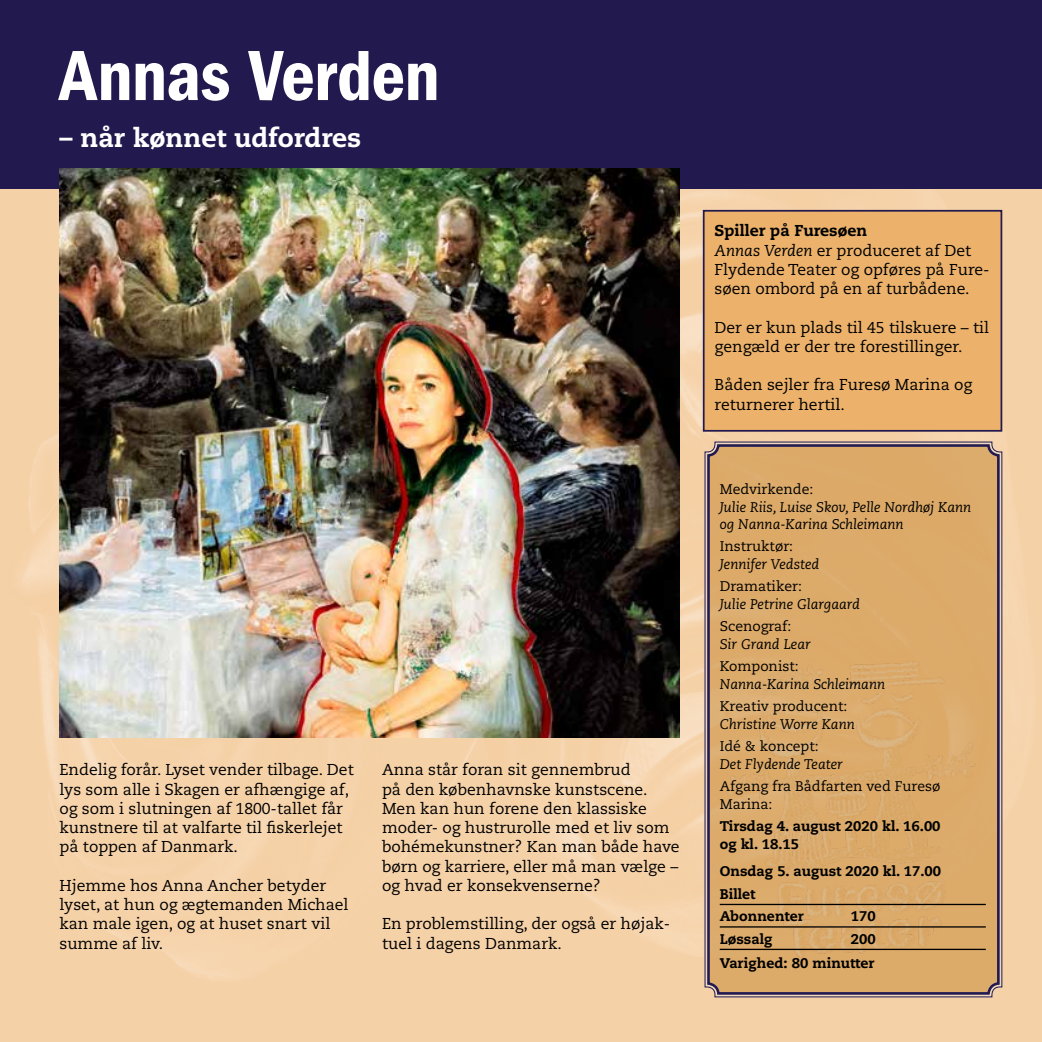
<style>
.page{position:relative;width:1042px;height:1042px;background:#fff}
.page>*{position:absolute;margin:0;border:0;box-sizing:border-box;transform-origin:0 0}
.t1{font:73.5px "ITC Franklin Gothic Std Dm Cd";letter-spacing:-.01em;color:#fff}
.t2{font:800 26.25px "Caecilia LT Std";color:#fff}
.t3{font:15.75px/19.2px "Caecilia LT Std";color:#000}
.t4{font:italic 14px/17.5px "Caecilia LT Std";color:#000}
.t5{font:14px/17.5px "Caecilia LT Std";color:#000}
.t6{font:800 14px/22.4px "Caecilia LT Std";color:#000}
.s1{font-weight:800}
.s2{font-style:italic}
</style>
<div class="page">
<div style="left:0;top:189px;width:1042px;height:853px;background:#f5d1a8"></div>
<div style="left:0;top:0;width:1042px;height:189px;background:#221a4e"></div>
<img style="left:60px;top:169px;width:620px;height:569px">
<svg style="left:704px;top:441px;width:298px;height:557px;background:#d8a86b"></svg>
<div style="left:707px;top:444px;width:292px;height:550px;border:3px solid #221a4e;border-radius:10px"></div>
<div style="left:704px;top:211px;width:297px;height:220px;background:#ecb26c"></div>
<div style="left:703px;top:210px;width:299px;height:222px;border:2px solid #221a4e"></div>
<h1 class="t1" style="left:60px;top:34px;width:381px">Annas Verden</h1>
<h2 class="t2" style="left:60px;top:122px;width:303px">– når kønnet udfordres</h2>
<p class="t3" style="left:60px;top:760px;width:296px">Endelig forår. Lyset vender tilbage. Det lys som alle i Skagen er afhængige af, og som i slutningen af 1800-tallet får kunstnere til at valfarte til fiskerlejet på toppen af Danmark.</p>
<p class="t3" style="left:60px;top:876px;width:290px">Hjemme hos Anna Ancher betyder lyset, at hun og ægtemanden Michael kan male igen, og at huset snart vil summe af liv.</p>
<p class="t3" style="left:382px;top:760px;width:299px">Anna står foran sit gennembrud<br>på den københavnske kunstscene.<br>Men kan hun forene den klassiske moder- og hustrurolle med et liv som bohémekunstner? Kan man både have børn og karriere, eller må man vælge – og hvad er konsekvenserne?</p>
<p class="t3" style="left:382px;top:914px;width:290px">En problemstilling, der også er højak&shy;tuel i dagens Danmark.</p>
<p class="t3" style="left:714px;top:221px;width:277px"><span class="s1">Spiller på Furesøen<br></span><span class="s2">Annas Verden</span> er produceret af Det<br>Flydende Teater og opføres på Fure&shy;søen ombord på en af turbådene.</p>
<p class="t3" style="left:714px;top:318px;width:276px">Der er kun plads til 45 tilskuere – til gengæld er der tre forestillinger.</p>
<p class="t3" style="left:714px;top:375px;width:259px">Båden sejler fra Furesø Marina og returnerer hertil.</p>
<p class="t5" style="left:720px;top:481px;width:95px">Medvirkende:</p>
<p class="t4" style="left:720px;top:498px;width:253px">Julie Riis, Luise Skov, Pelle Nordhøj Kann og Nanna-Karina Schleimann</p>
<p class="t5" style="left:720px;top:538px;width:75px">Instruktør:</p>
<p class="t4" style="left:720px;top:556px;width:101px">Jennifer Vedsted</p>
<p class="t5" style="left:720px;top:578px;width:84px">Dramatiker:</p>
<p class="t4" style="left:720px;top:596px;width:142px">Julie Petrine Glargaard</p>
<p class="t5" style="left:720px;top:618px;width:73px">Scenograf:</p>
<p class="t4" style="left:720px;top:635px;width:93px">Sir Grand Lear</p>
<p class="t5" style="left:720px;top:658px;width:80px">Komponist:</p>
<p class="t4" style="left:720px;top:675px;width:167px">Nanna-Karina Schleimann</p>
<p class="t5" style="left:720px;top:698px;width:129px">Kreativ producent:</p>
<p class="t4" style="left:720px;top:715px;width:137px">Christine Worre Kann</p>
<p class="t5" style="left:720px;top:738px;width:100px">Idé &amp; koncept:</p>
<p class="t4" style="left:720px;top:755px;width:125px">Det Flydende Teater</p>
<p class="t5" style="left:720px;top:778px;width:222px">Afgang fra Bådfarten ved Furesø<br>Marina:</p>
<p class="t6" style="left:720px;top:817px;width:222px;line-height:17.5px">Tirsdag 4. august 2020 kl. 16.00 og kl. 18.15</p>
<p class="t6" style="left:720px;top:860px;width:223px">Onsdag 5. august 2020 kl. 17.00<br>Billet<br>Abonnenter</p>
<p class="t6" style="left:851px;top:905px;width:26px">170</p>
<p class="t6" style="left:720px;top:927px;width:54px">Løssalg</p>
<p class="t6" style="left:720px;top:926px;width:157px;line-height:24.3px;text-align:right">200<br>Varighed: 80 minutter</p>
</div>
